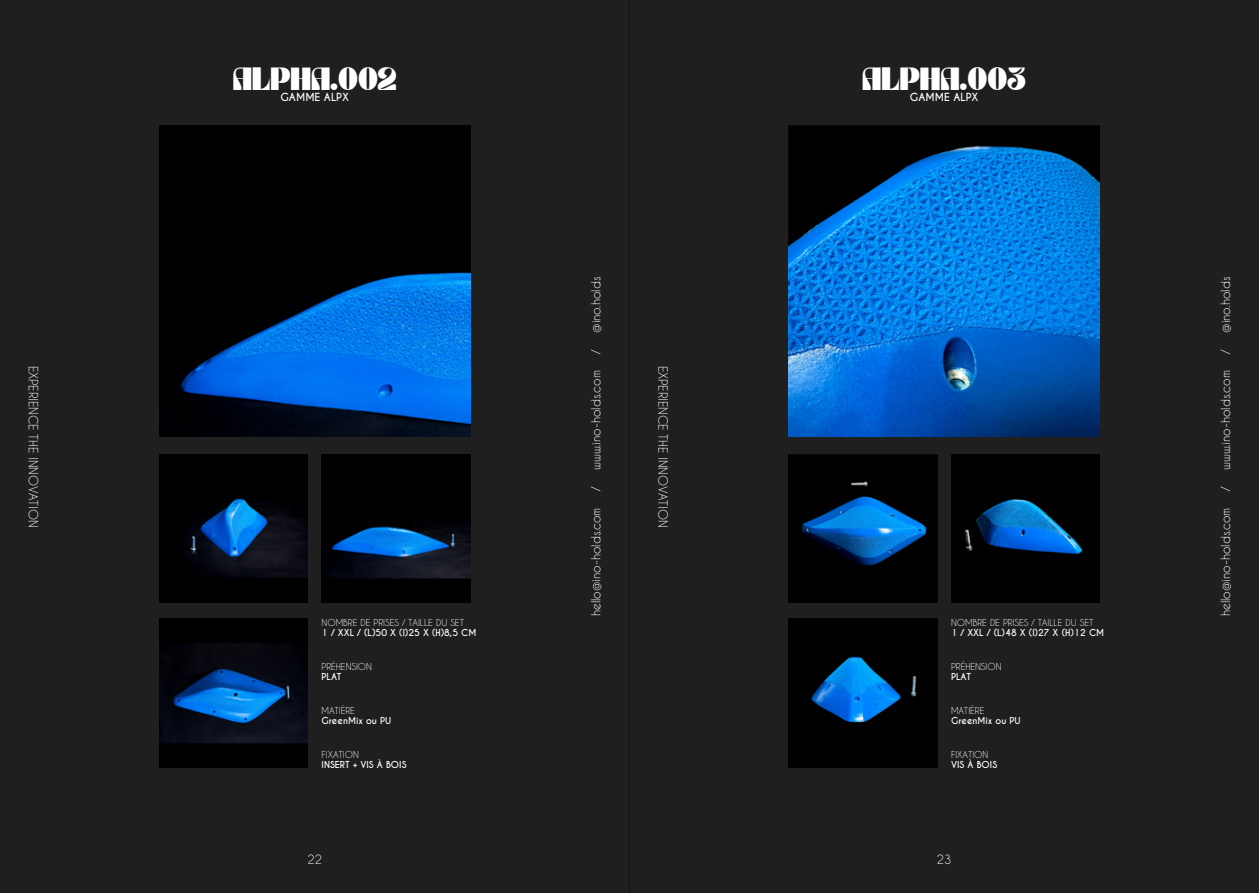
<style>
.page{position:relative;width:1259px;height:893px;background:#fff}
.page>*{position:absolute;margin:0;border:0;box-sizing:border-box;transform-origin:0 0}
.t1{font:700 22.5px "TANBUSTER";color:#fff}
.t2{font:12px "Caviar Dreams";color:#fff}
.t3{font:700 10.5px "Caviar Dreams";color:#fff}
.t4{font:700 9px "Caviar Dreams";color:#fff}
.t5{font:9px "Caviar Dreams";color:#fff}
</style>
<div class="page">
<div style="left:0;top:0;width:629px;height:893px;background:#1f1f1f"></div>
<div style="left:629px;top:0;width:630px;height:893px;background:#1f1f1f"></div>
<img style="left:159px;top:125px;width:311px;height:312px">
<img style="left:322px;top:454px;width:148px;height:149px">
<img style="left:159px;top:454px;width:149px;height:149px">
<img style="left:159px;top:619px;width:149px;height:149px">
<img style="left:788px;top:125px;width:312px;height:312px">
<img style="left:951px;top:454px;width:149px;height:149px">
<img style="left:788px;top:454px;width:149px;height:149px">
<img style="left:788px;top:619px;width:149px;height:149px">
<p class="t2" style="left:41px;top:365px;width:163px;rotate:90deg">EXPERIENCE THE INNOVATION</p>
<h1 class="t1" style="left:233px;top:62px;width:165px">ALPHA.002</h1>
<p class="t3" style="left:280px;top:91px;width:70px">GAMME ALPX</p>
<h1 class="t1" style="left:862px;top:62px;width:165px">ALPHA.003</h1>
<p class="t3" style="left:910px;top:91px;width:70px">GAMME ALPX</p>
<p class="t2" style="left:589px;top:333px;width:58px;rotate:-90deg">@ino.holds</p>
<p class="t2" style="left:1218px;top:333px;width:58px;rotate:-90deg">@ino.holds</p>
<p class="t2" style="left:589px;top:354px;width:6px;rotate:-90deg">/</p>
<p class="t2" style="left:1218px;top:354px;width:6px;rotate:-90deg">/</p>
<p class="t2" style="left:589px;top:470px;width:101px;rotate:-90deg">www.ino-holds.com</p>
<p class="t2" style="left:589px;top:491px;width:6px;rotate:-90deg">/</p>
<p class="t2" style="left:589px;top:616px;width:110px;rotate:-90deg">hello@ino-holds.com</p>
<p class="t2" style="left:670px;top:365px;width:163px;rotate:90deg">EXPERIENCE THE INNOVATION</p>
<p class="t2" style="left:1218px;top:470px;width:101px;rotate:-90deg">www.ino-holds.com</p>
<p class="t2" style="left:1218px;top:491px;width:6px;rotate:-90deg">/</p>
<p class="t2" style="left:1218px;top:616px;width:110px;rotate:-90deg">hello@ino-holds.com</p>
<p class="t5" style="left:322px;top:617px;width:144px">NOMBRE DE PRISES / TAILLE DU SET</p>
<p class="t4" style="left:322px;top:627px;width:156px">1 / XXL / (L)50 X (l)25 X (H)8,5 CM</p>
<p class="t5" style="left:951px;top:617px;width:144px">NOMBRE DE PRISES / TAILLE DU SET</p>
<p class="t4" style="left:951px;top:627px;width:155px">1 / XXL / (L)48 X (l)27 X (H)12 CM</p>
<p class="t5" style="left:322px;top:661px;width:52px">PRÉHENSION</p>
<p class="t4" style="left:322px;top:671px;width:21px">PLAT</p>
<p class="t5" style="left:322px;top:705px;width:35px">MATIÈRE</p>
<p class="t4" style="left:322px;top:715px;width:71px">GreenMix ou PU</p>
<p class="t5" style="left:951px;top:661px;width:52px">PRÉHENSION</p>
<p class="t4" style="left:951px;top:671px;width:21px">PLAT</p>
<p class="t5" style="left:951px;top:705px;width:35px">MATIÈRE</p>
<p class="t4" style="left:951px;top:715px;width:71px">GreenMix ou PU</p>
<p class="t5" style="left:322px;top:749px;width:39px">FIXATION</p>
<p class="t4" style="left:322px;top:759px;width:86px">INSERT + VIS À BOIS</p>
<p class="t5" style="left:951px;top:749px;width:39px">FIXATION</p>
<p class="t4" style="left:951px;top:759px;width:48px">VIS À BOIS</p>
<p class="t2" style="left:307px;top:852px;width:16px">22</p>
<p class="t2" style="left:937px;top:852px;width:16px">23</p>
</div>
